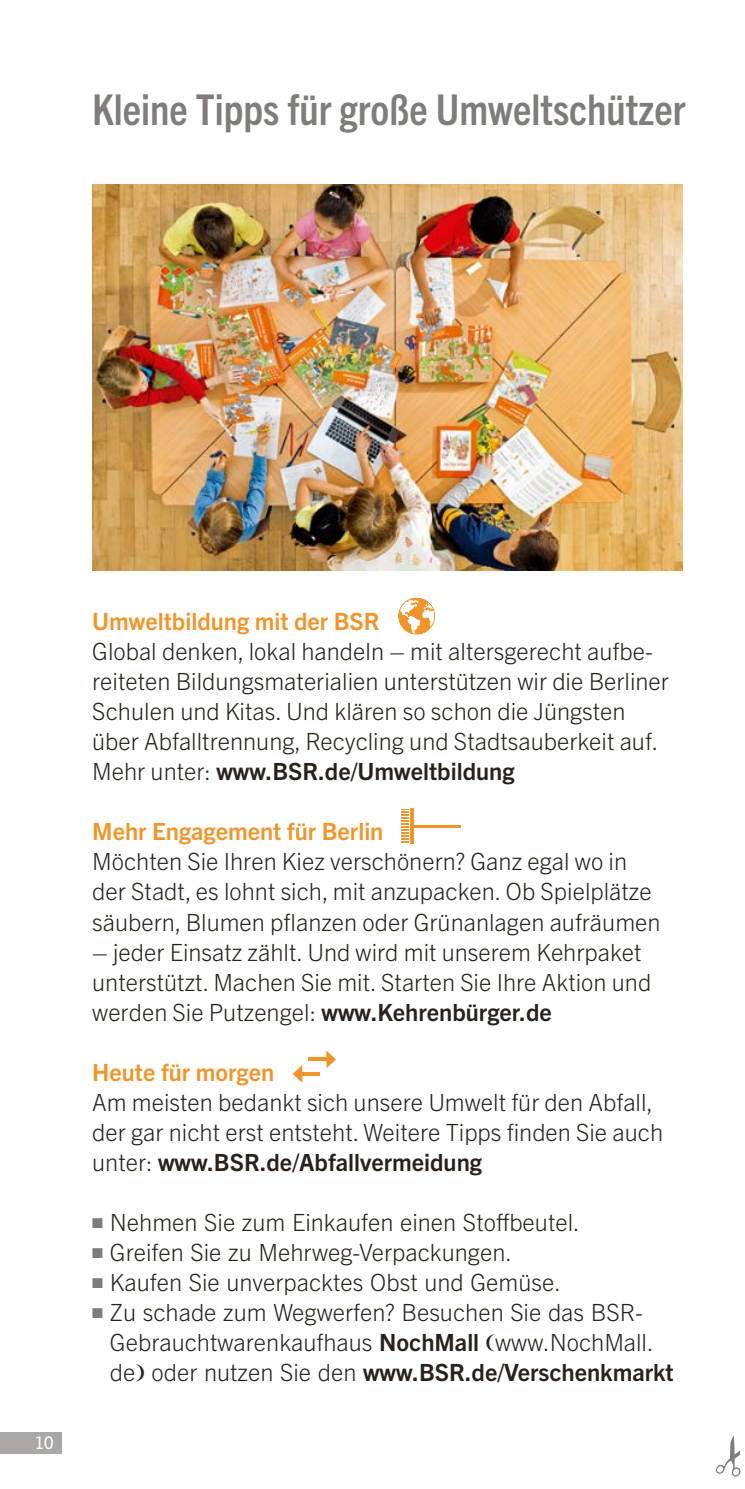
<style>
.page{position:relative;width:745px;height:1489px;background:#fff}
.page>*{position:absolute;margin:0;border:0;box-sizing:border-box;transform-origin:0 0}
.h1-_Headline_grau{font:700 condensed 42.5px "Trade Gothic Next LT Pro";color:#7f7c7a}
.p-_Copy{font:300 23.75px/30px "Trade Gothic Next LT Pro";color:#29211a}
.h2-_Unterüberschrift_orange{font:700 23.75px "Trade Gothic Next LT Pro";color:#f1952a}
.p-_Copy-2{font:700 23.75px "Trade Gothic Next LT Pro";color:#29211a}
.t1{font:17.5px "Trade Gothic Next LT Pro";color:#fff}
.s1{font-weight:300}
.s2{font-weight:700}
.s3{color:#7f7c7a}
</style>
<div class="page">
<div style="left:0;top:1431px;width:61px;height:22px;background:#a9a8a6"></div>
<img style="left:92px;top:184px;width:590px;height:386px">
<svg style="left:716px;top:1436px;width:24px;height:40px"></svg>
<svg style="left:399px;top:599px;width:35px;height:35px"></svg>
<div style="left:398px;top:597px;width:37px;height:37px;border:1px solid #f1952a;border-radius:50%"></div>
<hr style="left:412px;top:825px;width:48px;height:2px;background:#f1952a">
<hr style="left:410px;top:808px;width:3px;height:35px;background:#f1952a">
<svg style="left:401px;top:809px;width:8px;height:34px"></svg>
<svg style="left:326px;top:1050px;width:10px;height:18px"></svg>
<hr style="left:308px;top:1057px;width:20px;height:4px;background:#f1952a">
<svg style="left:292px;top:1065px;width:10px;height:17px"></svg>
<svg style="left:300px;top:1071px;width:20px;height:4px"></svg>
<h1 class="h1-_Headline_grau" style="left:92px;top:81px;width:594px">Kleine Tipps für große Umweltschützer</h1>
<p class="t1" style="left:34px;top:1430px;width:21px">10</p>
<h2 class="h2-_Unterüberschrift_orange" style="left:92px;top:605px;width:289px">Umweltbildung mit der BSR</h2>
<p class="p-_Copy" style="left:92px;top:635px;width:578px">Global denken, lokal handeln – mit altersgerecht aufbe&shy;reiteten Bildungsmaterialien unterstützen wir die Berliner Schulen und Kitas. Und klären so schon die Jüngsten über Abfalltrennung, Recycling und Stadtsauberkeit auf.</p>
<p class="p-_Copy-2" style="left:92px;top:755px;width:423px"><span class="s1">Mehr unter:</span> www.BSR.de/Umweltbildung</p>
<h2 class="h2-_Unterüberschrift_orange" style="left:92px;top:815px;width:292px">Mehr Engagement für Berlin</h2>
<p class="p-_Copy" style="left:92px;top:845px;width:569px">Möchten Sie Ihren Kiez verschönern? Ganz egal wo in der Stadt, es lohnt sich, mit anzupacken. Ob Spielplätze säubern, Blumen pflanzen oder Grünanlagen aufräumen</p>
<p class="p-_Copy" style="left:92px;top:935px;width:560px">– jeder Einsatz zählt. Und wird mit unserem Kehrpaket unterstützt. Machen Sie mit. Starten Sie Ihre Aktion und werden Sie Putzengel: <span class="s2">www.Kehrenbürger.de</span></p>
<h2 class="h2-_Unterüberschrift_orange" style="left:92px;top:1055px;width:183px">Heute für morgen</h2>
<p class="p-_Copy" style="left:92px;top:1085px;width:572px">Am meisten bedankt sich unsere Umwelt für den Abfall, der gar nicht erst entsteht. Weitere Tipps finden Sie auch unter: <span class="s2">www.BSR.de/Abfallvermeidung</span></p>
<p class="p-_Copy" style="left:92px;top:1205px;width:489px"><span class="s3">■</span> Nehmen Sie zum Einkaufen einen Stoffbeutel.</p>
<p class="p-_Copy" style="left:92px;top:1235px;width:421px"><span class="s3">■</span> Greifen Sie zu Mehrweg-Verpackungen.</p>
<p class="p-_Copy" style="left:92px;top:1265px;width:470px"><span class="s3">■</span> Kaufen Sie unverpacktes Obst und Gemüse.</p>
<p class="p-_Copy" style="left:110px;top:1295px;width:565px;text-indent:-18px"><span class="s3">■</span> Zu schade zum Wegwerfen? Besuchen Sie das BSR-<br>Gebrauchtwarenkaufhaus <span class="s2">NochMall</span> www.NochMall. de oder nutzen Sie den <span class="s2">www.BSR.de/Verschenkmarkt</span></p>
</div>
